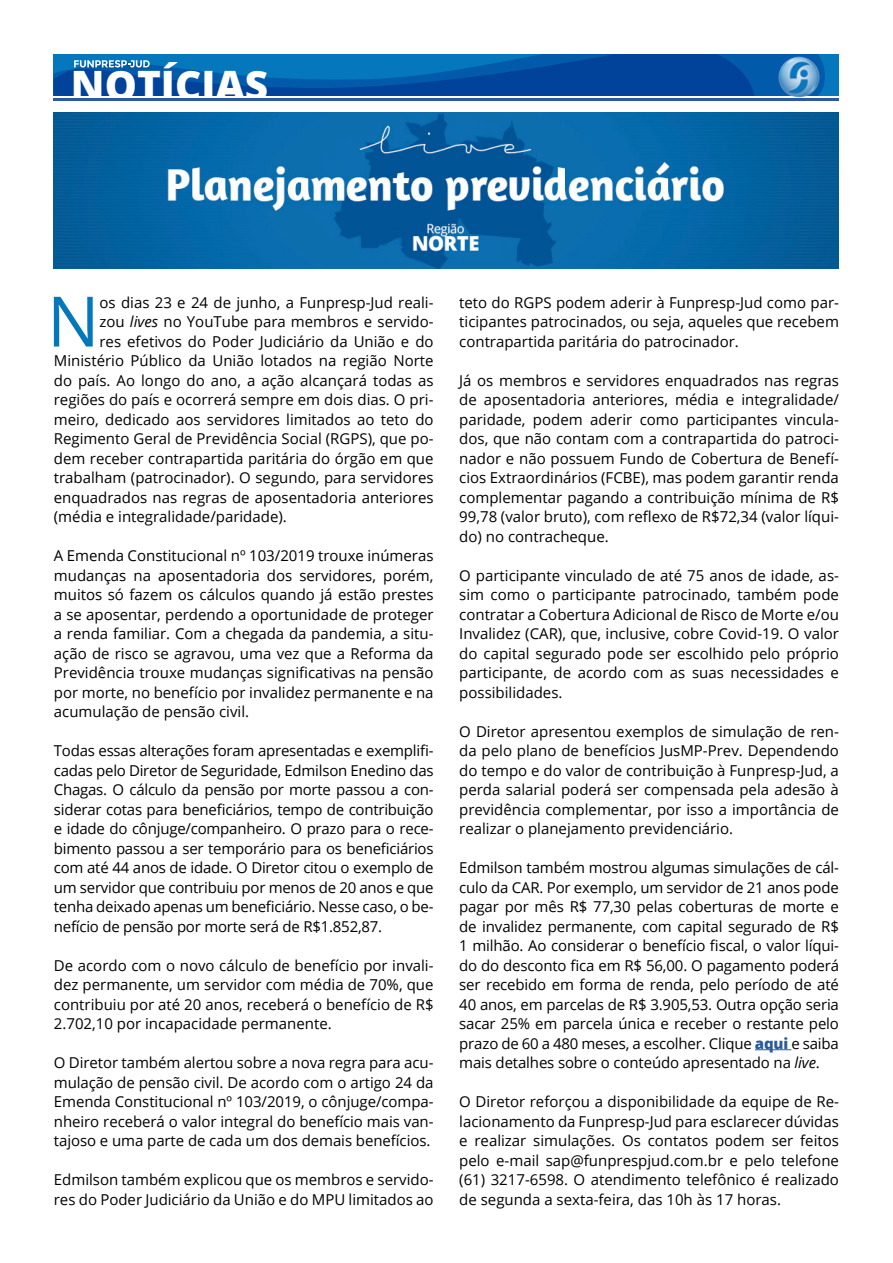
<style>
.page{position:relative;width:893px;height:1263px;background:#fff}
.page>*{position:absolute;margin:0;border:0;box-sizing:border-box;transform-origin:0 0}
.t1{font:69.6px "Open Sans";color:#0578bd}
.t2{font:800 40.5px "Open Sans";color:#fff}
.t3{font:15px/19.5px "Open Sans";color:#000;text-align:justify}
.s1{font-style:italic}
.s2{font-weight:800;color:#275b9b}
</style>
<div class="page">
<hr style="left:54px;top:98px;width:785px;height:3px;background:#2e57a4">
<img style="left:792px;top:96px;width:14px;height:2px">
<svg style="left:54px;top:54px;width:771px;height:42px;background:#085aaa"></svg>
<hr style="left:755px;top:1049px;width:36px;height:1px;background:#275b9b">
<img style="left:54px;top:113px;width:785px;height:155px">
<h2 class="t2" style="left:71px;top:55px;width:199px">NOTÍCIAS</h2>
<h1 class="t1" style="left:47px;top:274px;width:54px">N</h1>
<p class="t3" style="left:100px;top:292px;width:336px">os dias 23 e 24 de junho, a Funpresp-Jud reali-</p>
<p class="t3" style="left:100px;top:311px;width:336px">zou <span class="s1">lives</span> no YouTube para membros e servido-</p>
<p class="t3" style="left:100px;top:331px;width:336px">res efetivos do Poder Judiciário da União e do</p>
<p class="t3" style="left:54px;top:350px;width:381px">Ministério Público da União lotados na região Norte</p>
<p class="t3" style="left:54px;top:370px;width:381px">do país. Ao longo do ano, a ação alcançará todas as</p>
<p class="t3" style="left:54px;top:389px;width:381px">regiões do país e ocorrerá sempre em dois dias. O pri-</p>
<p class="t3" style="left:54px;top:409px;width:381px">meiro, dedicado aos servidores limitados ao teto do</p>
<p class="t3" style="left:54px;top:428px;width:381px">Regimento Geral de Previdência Social (RGPS), que po-</p>
<p class="t3" style="left:54px;top:448px;width:381px">dem receber contrapartida paritária do órgão em que</p>
<p class="t3" style="left:54px;top:467px;width:381px">trabalham (patrocinador). O segundo, para servidores</p>
<p class="t3" style="left:54px;top:487px;width:381px">enquadrados nas regras de aposentadoria anteriores</p>
<p class="t3" style="left:54px;top:506px;width:235px">(média e integralidade/paridade).</p>
<p class="t3" style="left:54px;top:545px;width:381px">A Emenda Constitucional nº 103/2019 trouxe inúmeras mudanças na aposentadoria dos servidores, porém, muitos só fazem os cálculos quando já estão prestes a se aposentar, perdendo a oportunidade de proteger a renda familiar. Com a chegada da pandemia, a situ&shy;ação de risco se agravou, uma vez que a Reforma da Previdência trouxe mudanças significativas na pensão por morte, no benefício por invalidez permanente e na acumulação de pensão civil.</p>
<p class="t3" style="left:54px;top:740px;width:381px">Todas essas alterações foram apresentadas e exemplifi&shy;cadas pelo Diretor de Seguridade, Edmilson Enedino das Chagas. O cálculo da pensão por morte passou a con&shy;siderar cotas para beneficiários, tempo de contribuição e idade do cônjuge/companheiro. O prazo para o rece&shy;bimento passou a ser temporário para os beneficiários com até 44 anos de idade. O Diretor citou o exemplo de um servidor que contribuiu por menos de 20 anos e que tenha deixado apenas um beneficiário. Nesse caso, o be&shy;nefício de pensão por morte será de R$1.852,87.</p>
<p class="t3" style="left:54px;top:955px;width:381px">De acordo com o novo cálculo de benefício por invali&shy;dez permanente, um servidor com média de 70%, que contribuiu por até 20 anos, receberá o benefício de R$ 2.702,10 por incapacidade permanente.</p>
<p class="t3" style="left:54px;top:1052px;width:381px">O Diretor também alertou sobre a nova regra para acu&shy;mulação de pensão civil. De acordo com o artigo 24 da Emenda Constitucional nº 103/2019, o cônjuge/compa&shy;nheiro receberá o valor integral do benefício mais van&shy;tajoso e uma parte de cada um dos demais benefícios.</p>
<p class="t3" style="left:54px;top:1169px;width:381px">Edmilson também explicou que os membros e servido&shy;res do Poder Judiciário da União e do MPU limitados ao</p>
<p class="t3" style="left:459px;top:292px;width:381px">teto do RGPS podem aderir à Funpresp-Jud como par&shy;ticipantes patrocinados, ou seja, aqueles que recebem contrapartida paritária do patrocinador.</p>
<p class="t3" style="left:459px;top:370px;width:381px">Já os membros e servidores enquadrados nas regras de aposentadoria anteriores, média e integralidade/ paridade, podem aderir como participantes vincula&shy;dos, que não contam com a contrapartida do patroci&shy;nador e não possuem Fundo de Cobertura de Benefí&shy;cios Extraordinários (FCBE), mas podem garantir renda complementar pagando a contribuição mínima de R$ 99,78 (valor bruto), com reflexo de R$72,34 (valor líqui&shy;do) no contracheque.</p>
<p class="t3" style="left:459px;top:565px;width:381px">O participante vinculado de até 75 anos de idade, as&shy;sim como o participante patrocinado, também pode contratar a Cobertura Adicional de Risco de Morte e/ou Invalidez (CAR), que, inclusive, cobre Covid-19. O valor do capital segurado pode ser escolhido pelo próprio participante, de acordo com as suas necessidades e possibilidades.</p>
<p class="t3" style="left:459px;top:721px;width:381px">O Diretor apresentou exemplos de simulação de ren&shy;da pelo plano de benefícios JusMP-Prev. Dependendo do tempo e do valor de contribuição à Funpresp-Jud, a perda salarial poderá ser compensada pela adesão à previdência complementar, por isso a importância de realizar o planejamento previdenciário.</p>
<p class="t3" style="left:459px;top:857px;width:381px">Edmilson também mostrou algumas simulações de cál&shy;culo da CAR. Por exemplo, um servidor de 21 anos pode pagar por mês R$ 77,30 pelas coberturas de morte e de invalidez permanente, com capital segurado de R$ 1 milhão. Ao considerar o benefício fiscal, o valor líqui&shy;do do desconto fica em R$ 56,00. O pagamento poderá ser recebido em forma de renda, pelo período de até 40 anos, em parcelas de R$ 3.905,53. Outra opção seria sacar 25% em parcela única e receber o restante pelo prazo de 60 a 480 meses, a escolher. Clique <span class="s2">aqui</span> e saiba mais detalhes sobre o conteúdo apresentado na <span class="s1">live</span>.</p>
<p class="t3" style="left:459px;top:1091px;width:381px">O Diretor reforçou a disponibilidade da equipe de Re&shy;lacionamento da Funpresp-Jud para esclarecer dúvidas e realizar simulações. Os contatos podem ser feitos pelo e-mail sap@funprespjud.com.br e pelo telefone (61) 3217-6598. O atendimento telefônico é realizado de segunda a sexta-feira, das 10h às 17 horas.</p>
</div>
